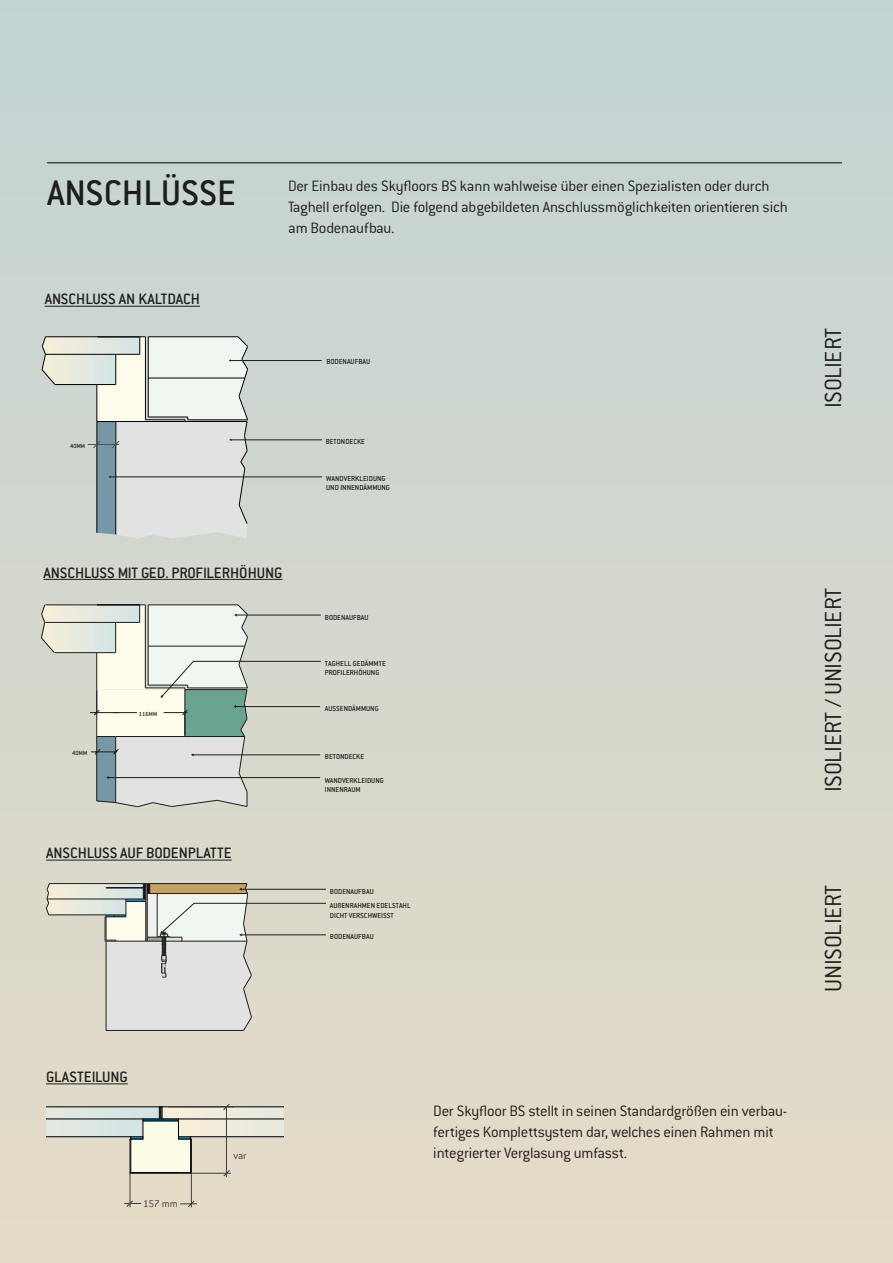
<style>
.page{position:relative;width:893px;height:1263px;background:#fff}
.page>*{position:absolute;margin:0;border:0;box-sizing:border-box;transform-origin:0 0}
.t1{font:500 39px "Conduit ITC Std";color:#1d1d1b}
.t2{font:300 25.5px "Conduit ITC Std";letter-spacing:-.02em;color:#1d1d1b}
.t3{font:300 16.5px/21px "Conduit ITC Std";letter-spacing:-.015em;color:#1d1d1b}
.t4{font:500 16.5px "Conduit ITC Std";color:#1d1d1b}
.t5{font:300 11.1px "Conduit ITC Std";letter-spacing:-.005em;color:#3d3d3d}
.t6{font:500 7.95px/9.6px "Conduit ITC Std";color:#1d1d1b}
.t7{font:500 6.45px "Conduit ITC Std";color:#1d1d1b}
</style>
<div class="page">
<div style="left:0;top:0;width:893px;height:1263px;background:linear-gradient(to bottom,#c2d3d3,#e6dbc6)"></div>
<hr style="left:47px;top:163px;width:795px;height:1px;background:#010101">
<hr style="left:46px;top:859px;width:186px;height:1px;background:#1d1d1b">
<svg style="left:46px;top:883px;width:280px;height:148px;background:#d4d2c8"></svg>
<hr style="left:44px;top:579px;width:238px;height:1px;background:#1d1d1b">
<svg style="left:41px;top:604px;width:280px;height:203px;background:#d1d6cd"></svg>
<hr style="left:231px;top:360px;width:91px;height:1px;background:#1d1d1b">
<hr style="left:231px;top:440px;width:91px;height:1px;background:#1d1d1b">
<hr style="left:110px;top:477px;width:212px;height:1px;background:#1d1d1b">
<svg style="left:41px;top:336px;width:207px;height:203px"></svg>
<hr style="left:45px;top:306px;width:155px;height:1px;background:#1d1d1b">
<hr style="left:130px;top:1173px;width:1px;height:34px;background:#3d3d3d">
<hr style="left:191px;top:1173px;width:1px;height:34px;background:#3d3d3d">
<svg style="left:124px;top:1200px;width:17px;height:7px"></svg>
<svg style="left:180px;top:1200px;width:17px;height:7px"></svg>
<svg style="left:46px;top:1103px;width:238px;height:74px;background:#d6d4c5"></svg>
<hr style="left:46px;top:1083px;width:82px;height:1px;background:#1d1d1b">
<h1 class="t1" style="left:47px;top:169px;width:190px">ANSCHLÜSSE</h1>
<p class="t4" style="left:45px;top:289px;width:157px">ANSCHLUSS AN KALTDACH</p>
<p class="t7" style="left:70px;top:442px;width:17px">40MM</p>
<p class="t3" style="left:288px;top:175px;width:501px">Der Einbau des Skyfloors BS kann wahlweise über einen Spezialisten oder durch<br>Taghell erfolgen. Die folgend abgebildeten Anschlussmöglichkeiten orientieren sich am Bodenaufbau.</p>
<p class="t6" style="left:326px;top:357px;width:45px">BODENAUFBAU</p>
<p class="t6" style="left:326px;top:437px;width:41px">BETONDECKE</p>
<p class="t6" style="left:326px;top:473px;width:65px">WANDVERKLEIDUNG<br>UND INNENDÄMMUNG</p>
<p class="t4" style="left:44px;top:562px;width:240px">ANSCHLUSS MIT GED. PROFILERHÖHUNG</p>
<p class="t7" style="left:72px;top:749px;width:17px">40MM</p>
<p class="t7" style="left:139px;top:710px;width:20px">116MM</p>
<p class="t4" style="left:46px;top:843px;width:187px">ANSCHLUSS AUF BODENPLATTE</p>
<p class="t6" style="left:325px;top:612px;width:45px">BODENAUFBAU</p>
<p class="t6" style="left:325px;top:658px;width:63px">T AGHELL GEDÄMMTE<br>PROFILERHÖHUNG</p>
<p class="t6" style="left:325px;top:703px;width:55px">AUSSENDÄMMUNG</p>
<p class="t6" style="left:325px;top:751px;width:41px">BETONDECKE</p>
<p class="t6" style="left:325px;top:775px;width:61px">WANDVERKLEIDUNG<br>INNENRAUM</p>
<p class="t6" style="left:330px;top:886px;width:45px">BODENAUFBAU</p>
<p class="t6" style="left:330px;top:901px;width:82px">AUßENRAHMEN EDELSTAHL<br>DICHT VERSCHWEISST</p>
<p class="t6" style="left:330px;top:932px;width:45px">BODENAUFBAU</p>
<p class="t4" style="left:46px;top:1067px;width:83px">GLASTEILUNG</p>
<p class="t5" style="left:143px;top:1197px;width:36px">157 mm</p>
<p class="t5" style="left:233px;top:1149px;width:15px">var</p>
<p class="t3" style="left:433px;top:1099px;width:355px">Der Skyfloor BS stellt in seinen Standardgrößen ein verbau&shy;fertiges Komplettsystem dar, welches einen Rahmen mit integrierter Verglasung umfasst.</p>
<p class="t5" style="left:467px;top:1147px;width:36px;rotate:-90deg">150 mm</p>
<h2 class="t2" style="left:818px;top:408px;width:82px;rotate:-90deg">ISOLIERT</h2>
<h2 class="t2" style="left:818px;top:792px;width:206px;rotate:-90deg">ISOLIERT / UNISOLIERT</h2>
<h2 class="t2" style="left:818px;top:991px;width:109px;rotate:-90deg">UNISOLIERT</h2>
</div>
